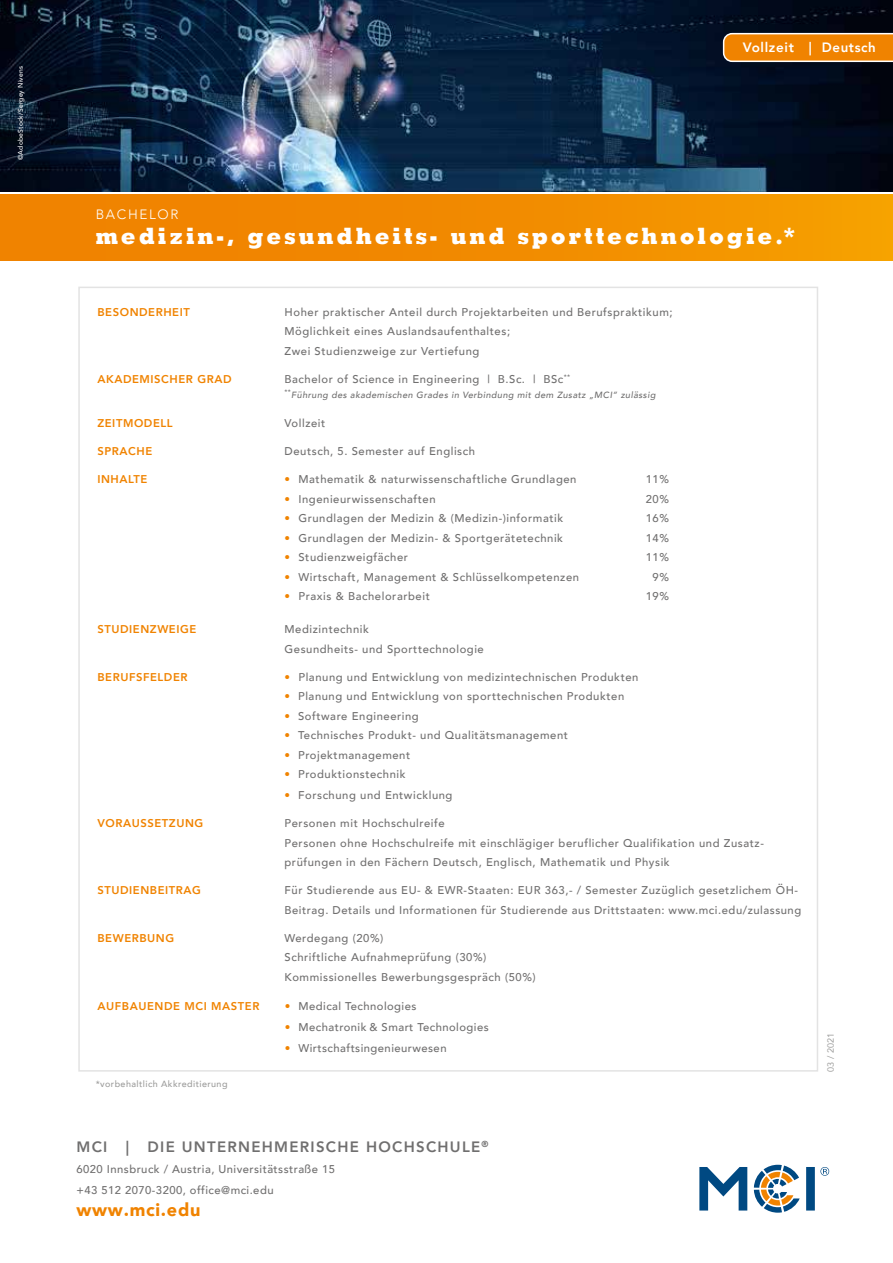
<style>
.page{position:relative;width:893px;height:1263px;background:#fff}
.page>*{position:absolute;margin:0;border:0;box-sizing:border-box;transform-origin:0 0}
.t1{font:800 22.5px "Memphis";letter-spacing:.125em;color:#fff}
.t2{font:900 18px "Avenir";letter-spacing:.04em;color:#f08300}
.t3{font:800 15px "Avenir";letter-spacing:.085em;color:#706f6f}
.t4{font:800 13.5px "Avenir";letter-spacing:.05em;color:#fff}
.t5{font:300 13.5px "Avenir";letter-spacing:.125em;color:#fff}
.t6{font:500 11.25px/19.5px "Avenir";letter-spacing:.05em;color:#706f6f}
.t7{font:800 11.25px "Avenir";letter-spacing:.05em;color:#f08300}
.t8{font:italic 500 9px "Avenir";letter-spacing:.05em;color:#706f6f}
.t9{font:500 9px "Avenir";letter-spacing:.045em;color:#9d9d9c}
.t10{font:9px "Avenir";color:#9d9d9c}
.t11{font:500 6.75px "Avenir";letter-spacing:.025em;color:#fff}
.s1{color:#f08300}
</style>
<div class="page">
<div style="left:0;top:195px;width:893px;height:65px;background:linear-gradient(to right,#ef7d00,#f59c00)"></div>
<img style="left:0;top:0;width:893px;height:191px">
<svg style="left:723px;top:33px;width:170px;height:29px"></svg>
<svg style="left:699px;top:1165px;width:130px;height:48px"></svg>
<p class="t11" style="left:15px;top:160px;width:95px;rotate:-90deg">©AdobeStock/Sergey Nivens</p>
<p class="t5" style="left:96px;top:206px;width:84px">BACHELOR</p>
<p class="t4" style="left:743px;top:37px;width:135px">Vollzeit | Deutsch</p>
<h1 class="t1" style="left:96px;top:222px;width:702px">medizin-, gesundheits- und sporttechnologie.*</h1>
<p class="t7" style="left:97px;top:303px;width:94px">BESONDERHEIT</p>
<p class="t6" style="left:285px;top:301px;width:390px">Hoher praktischer Anteil durch Projektarbeiten und Berufspraktikum;<br>Möglichkeit eines Auslandsaufenthaltes;<br>Zwei Studienzweige zur Vertiefung</p>
<p class="t7" style="left:97px;top:370px;width:136px">AKADEMISCHER GRAD</p>
<p class="t6" style="left:285px;top:368px;width:287px">Bachelor of Science in Engineering | B.Sc. | BSc<sup>**</sup></p>
<p class="t8" style="left:285px;top:389px;width:372px"><sup>**</sup>Führung des akademischen Grades in Verbindung mit dem Zusatz „MCI” zulässig</p>
<p class="t7" style="left:97px;top:415px;width:77px">ZEITMODELL</p>
<p class="t6" style="left:285px;top:413px;width:42px">Vollzeit</p>
<p class="t7" style="left:97px;top:443px;width:56px">SPRACHE</p>
<p class="t6" style="left:285px;top:441px;width:192px">Deutsch, 5. Semester auf Englisch</p>
<p class="t7" style="left:97px;top:471px;width:52px">INHALTE</p>
<p class="t6" style="left:285px;top:469px;width:293px"><span class="s1">•</span> Mathematik &amp; naturwissenschaftliche Grundlagen</p>
<p class="t6" style="left:646px;top:469px;width:25px">11%</p>
<p class="t6" style="left:285px;top:488px;width:153px"><span class="s1">•</span> Ingenieurwissenschaften</p>
<p class="t6" style="left:646px;top:488px;width:25px">20%</p>
<p class="t6" style="left:285px;top:508px;width:280px"><span class="s1">•</span> Grundlagen der Medizin &amp; (Medizin-)informatik</p>
<p class="t6" style="left:646px;top:508px;width:25px">16%</p>
<p class="t6" style="left:285px;top:527px;width:280px"><span class="s1">•</span> Grundlagen der Medizin- &amp; Sportgerätetechnik</p>
<p class="t6" style="left:646px;top:527px;width:25px">14%</p>
<p class="t6" style="left:285px;top:547px;width:125px"><span class="s1">•</span> Studienzweigfächer</p>
<p class="t6" style="left:646px;top:547px;width:25px">11%</p>
<p class="t6" style="left:285px;top:566px;width:296px"><span class="s1">•</span> Wirtschaft, Management &amp; Schlüsselkompetenzen</p>
<p class="t6" style="left:653px;top:566px;width:18px">9%</p>
<p class="t6" style="left:285px;top:586px;width:147px"><span class="s1">•</span> Praxis &amp; Bachelorarbeit</p>
<p class="t6" style="left:646px;top:586px;width:25px">19%</p>
<p class="t7" style="left:97px;top:621px;width:100px">STUDIENZWEIGE</p>
<p class="t6" style="left:285px;top:619px;width:201px">Medizintechnik<br>Gesundheits- und Sporttechnologie</p>
<p class="t7" style="left:97px;top:668px;width:92px">BERUFSFELDER</p>
<p class="t6" style="left:285px;top:666px;width:355px"><span class="s1">•</span> Planung und Entwicklung von medizintechnischen Produkten</p>
<p class="t6" style="left:285px;top:686px;width:341px"><span class="s1">•</span> Planung und Entwicklung von sporttechnischen Produkten</p>
<p class="t6" style="left:285px;top:705px;width:136px"><span class="s1">•</span> Software Engineering</p>
<p class="t6" style="left:285px;top:725px;width:285px"><span class="s1">•</span> Technisches Produkt- und Qualitätsmanagement</p>
<p class="t6" style="left:285px;top:744px;width:127px"><span class="s1">•</span> Projektmanagement</p>
<p class="t6" style="left:285px;top:764px;width:123px"><span class="s1">•</span> Produktionstechnik</p>
<p class="t6" style="left:285px;top:785px;width:169px"><span class="s1">•</span> Forschung und Entwicklung</p>
<p class="t7" style="left:97px;top:815px;width:107px">VORAUSSETZUNG</p>
<p class="t6" style="left:285px;top:813px;width:481px">Personen mit Hochschulreife<br>Personen ohne Hochschulreife mit einschlägiger beruflicher Qualifikation und Zusatz&shy;prüfungen in den Fächern Deutsch, Englisch, Mathematik und Physik</p>
<p class="t7" style="left:97px;top:881px;width:105px">STUDIENBEITRAG</p>
<p class="t6" style="left:285px;top:880px;width:518px">Für Studierende aus EU- &amp; EWR-Staaten: EUR 363,- / Semester Zuzüglich gesetzlichem ÖH-<br>Beitrag. Details und Informationen für Studierende aus Drittstaaten: www.mci.edu/zulassung</p>
<p class="t7" style="left:97px;top:929px;width:78px">BEWERBUNG</p>
<p class="t6" style="left:285px;top:927px;width:253px">Werdegang (20%)<br>Schriftliche Aufnahmeprüfung (30%)<br>Kommissionelles Bewerbungsgespräch (50%)</p>
<p class="t7" style="left:97px;top:997px;width:164px">AUFBAUENDE MCI MASTER</p>
<p class="t6" style="left:285px;top:996px;width:133px"><span class="s1">•</span> Medical Technologies</p>
<p class="t6" style="left:285px;top:1017px;width:205px"><span class="s1">•</span> Mechatronik &amp; Smart Technologies</p>
<p class="t6" style="left:285px;top:1038px;width:163px"><span class="s1">•</span> Wirtschaftsingenieurwesen</p>
<p class="t10" style="left:823px;top:1071px;width:40px;rotate:-90deg">03 / 2021</p>
<p class="t9" style="left:96px;top:1076px;width:133px">*vorbehaltlich Akkreditierung</p>
<h3 class="t3" style="left:77px;top:1135px;width:414px">MCI | DIE UNTERNEHMERISCHE HOCHSCHULE<sup>®</sup></h3>
<p class="t6" style="left:77px;top:1158px;width:260px;line-height:21px">6020 Innsbruck / Austria, Universitätsstraße 15 +43 512 2070-3200, office@mci.edu</p>
<h2 class="t2" style="left:77px;top:1194px;width:125px">www.mci.edu</h2>
</div>
